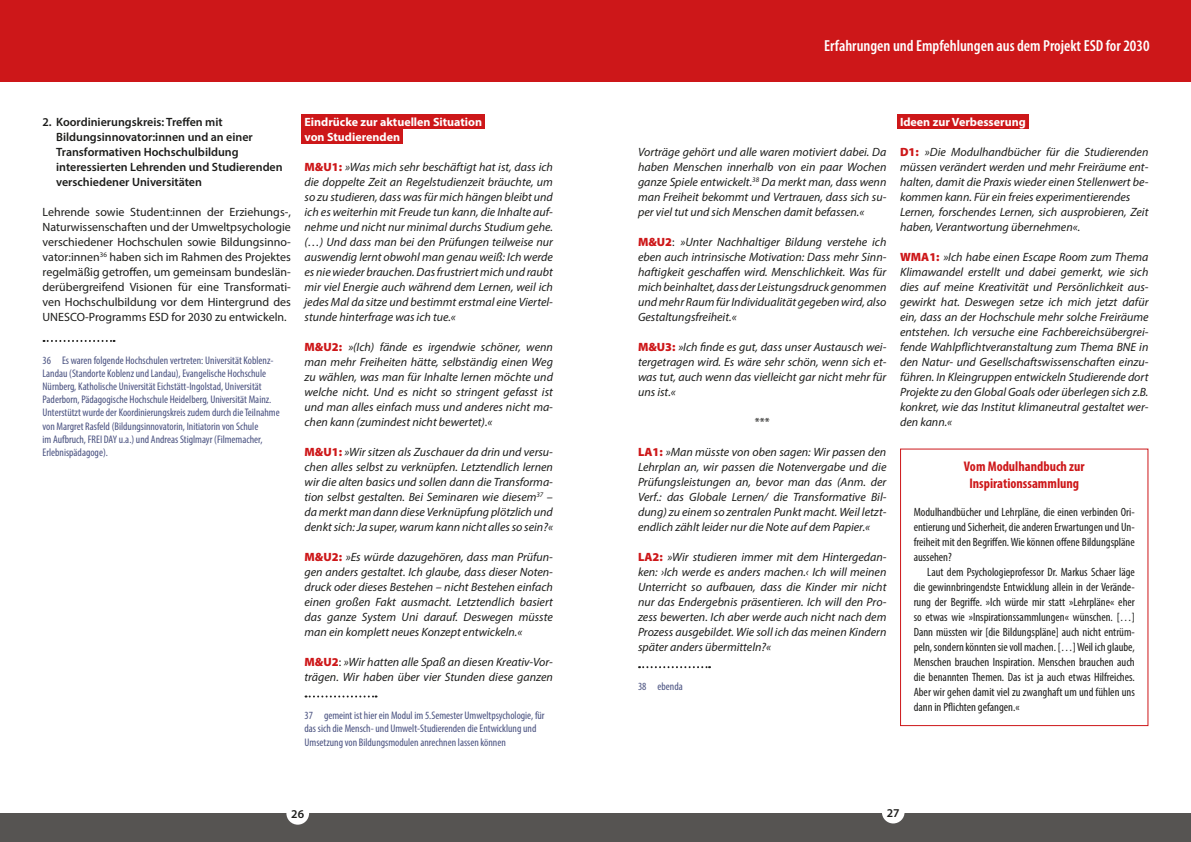
<style>
.page{position:relative;width:1191px;height:842px;background:#fff}
.page>*{position:absolute;margin:0;border:0;box-sizing:border-box;transform-origin:0 0}
.t1{font:600 condensed 16px "Myriad Pro";color:#fff}
.t2{font:700 condensed 14px/16.8px "Myriad Pro";color:#cd1719;text-align:center}
.t3{font:italic 12px/15px "Myriad Pro";color:#1d1d1b;text-align:justify}
.t4{font:condensed 12px/15px "Myriad Pro";color:#1d1d1b;text-align:justify}
.t5{font:12px/15px "Myriad Pro";color:#1d1d1b;text-align:justify}
.t6{font:600 12px/15px "Myriad Pro";color:#1d1d1b}
.t7{font:700 12px/15px "Myriad Pro";color:#fff}
.t8{font:condensed 11px/13.2px "Myriad Pro";color:#495180}
.s1{font-weight:900;font-style:normal;color:#cd1719}
.s2{font-style:normal}
</style>
<div class="page">
<div style="left:0;top:813px;width:595px;height:29px;background:#565452"></div>
<div style="left:595px;top:813px;width:596px;height:29px;background:#565452"></div>
<div style="left:882px;top:801px;width:22px;height:22px;background:#fff;border-radius:50%"></div>
<div style="left:286px;top:802px;width:23px;height:23px;background:#fff;border-radius:50%"></div>
<div style="left:595px;top:0;width:596px;height:81px;background:#cd1719"></div>
<div style="left:0;top:0;width:595px;height:81px;background:#cd1719"></div>
<div style="left:897px;top:114px;width:131px;height:15px;background:#cd1719"></div>
<svg style="left:639px;top:666px;width:71px;height:2px"></svg>
<div style="left:302px;top:114px;width:183px;height:15px;background:#cd1719"></div>
<div style="left:302px;top:129px;width:101px;height:15px;background:#cd1719"></div>
<svg style="left:305px;top:695px;width:71px;height:2px"></svg>
<svg style="left:44px;top:340px;width:71px;height:2px"></svg>
<div style="left:900px;top:448px;width:248px;height:278px;border:1px solid #cd1719"></div>
<p class="t6" style="left:56px;top:114px;width:228px;text-indent:-14px">2. Koordinierungskreis: Treffen mit Bildungsinnovator:innen und an einer Transformativen Hochschulbildung interessierten Lehrenden und Studierenden verschiedener Universitäten</p>
<p class="t5" style="left:43px;top:204px;width:250px">Lehrende sowie Student:innen der Erziehungs-, Naturwissenschaften und der Umweltpsychologie verschiedener Hochschulen sowie Bildungsinno&shy;vator:innen<sup>36</sup> haben sich im Rahmen des Projektes regelmäßig getroffen, um gemeinsam bundeslän&shy;derübergreifend Visionen für eine Transformati&shy;ven Hochschulbildung vor dem Hintergrund des UNESCO-Programms ESD for 2030 zu entwickeln.</p>
<p class="t8" style="left:43px;top:353px;width:239px">36 Es waren folgende Hochschulen vertreten: Universität Koblenz-Landau (Standorte Koblenz und Landau), Evangelische Hochschule Nürnberg, Katholische Universität Eichstätt-Ingolstad, Universität Paderborn, Pädagogische Hochschule Heidelberg, Universität Mainz.<br>Unterstützt wurde der Koordinierungskreis zudem durch die Teilnahme von Margret Rasfeld (Bildungsinnovatorin, Initiatorin von Schule<br>im Aufbruch, FREI DAY u.a.) und Andreas Stiglmayr (Filmemacher, Erlebnispädagoge).</p>
<p class="t7" style="left:304px;top:114px;width:179px">Eindrücke zur aktuellen Situation von Studierenden</p>
<p class="t3" style="left:304px;top:159px;width:250px"><span class="s1">M&amp;U1:</span> »Was mich sehr beschäftigt hat ist, dass ich die doppelte Zeit an Regelstudienzeit bräuchte, um so zu studieren, dass was für mich hängen bleibt und ich es weiterhin mit Freude tun kann, die Inhalte auf&shy;nehme und nicht nur minimal durchs Studium gehe. (…) Und dass man bei den Prüfungen teilweise nur auswendig lernt obwohl man genau weiß: Ich werde es nie wieder brauchen. Das frustriert mich und raubt mir viel Energie auch während dem Lernen, weil ich jedes Mal da sitze und bestimmt erstmal eine Viertel&shy;stunde hinterfrage was ich tue.«</p>
<p class="t3" style="left:304px;top:339px;width:250px"><span class="s1">M&amp;U2:</span> »(Ich) fände es irgendwie schöner, wenn man mehr Freiheiten hätte, selbständig einen Weg zu wählen, was man für Inhalte lernen möchte und welche nicht. Und es nicht so stringent gefasst ist und man alles einfach muss und anderes nicht ma&shy;chen kann (zumindest nicht bewertet).«</p>
<p class="t3" style="left:304px;top:444px;width:250px"><span class="s1">M&amp;U1:</span> »Wir sitzen als Zuschauer da drin und versu&shy;chen alles selbst zu verknüpfen. Letztendlich lernen wir die alten basics und sollen dann die Transforma&shy;tion selbst gestalten. Bei Seminaren wie diesem<sup>37</sup> – da merkt man dann diese Verknüpfung plötzlich und denkt sich: Ja super, warum kann nicht alles so sein?«</p>
<p class="t3" style="left:304px;top:549px;width:250px"><span class="s1">M&amp;U2:</span> »Es würde dazugehören, dass man Prüfun&shy;gen anders gestaltet. Ich glaube, dass dieser Noten&shy;druck oder dieses Bestehen – nicht Bestehen einfach einen großen Fakt ausmacht. Letztendlich basiert das ganze System Uni darauf. Deswegen müsste man ein komplett neues Konzept entwickeln.«</p>
<p class="t3" style="left:304px;top:654px;width:250px"><span class="s1">M&amp;U2</span><span class="s2">:</span> »Wir hatten alle Spaß an diesen Kreativ-Vor&shy;trägen. Wir haben über vier Stunden diese ganzen</p>
<p class="t8" style="left:304px;top:709px;width:242px">37 gemeint ist hier ein Modul im 5.Semester Umweltpsychologie, für das sich die Mensch- und Umwelt-Studierenden die Entwicklung und<br>Umsetzung von Bildungsmodulen anrechnen lassen können</p>
<h1 class="t1" style="left:824px;top:36px;width:327px">Erfahrungen und Empfehlungen aus dem Projekt ESD for 2030</h1>
<p class="t3" style="left:638px;top:144px;width:250px">Vorträge gehört und alle waren motiviert dabei. Da haben Menschen innerhalb von ein paar Wochen ganze Spiele entwickelt.<sup>38</sup> Da merkt man, dass wenn man Freiheit bekommt und Vertrauen, dass sich su&shy;per viel tut und sich Menschen damit befassen.«</p>
<p class="t3" style="left:638px;top:234px;width:250px"><span class="s1">M&amp;U2</span><span class="s2">:</span> »Unter Nachhaltiger Bildung verstehe ich eben auch intrinsische Motivation: Dass mehr Sinn&shy;haftigkeit geschaffen wird. Menschlichkeit. Was für mich beinhaltet, dass der Leistungsdruck genommen und mehr Raum für Individualität gegeben wird, also Gestaltungsfreiheit.«</p>
<p class="t3" style="left:638px;top:339px;width:250px"><span class="s1">M&amp;U3:</span> »Ich finde es gut, dass unser Austausch wei&shy;tergetragen wird. Es wäre sehr schön, wenn sich et&shy;was tut, auch wenn das vielleicht gar nicht mehr für uns ist.«</p>
<p class="t5" style="left:754px;top:414px;width:16px">***</p>
<p class="t3" style="left:638px;top:444px;width:250px"><span class="s1">LA1:</span> »Man müsste von oben sagen: Wir passen den Lehrplan an, wir passen die Notenvergabe und die Prüfungsleistungen an, bevor man das (Anm. der Verf.: das Globale Lernen/ die Transformative Bil&shy;dung) zu einem so zentralen Punkt macht. Weil letzt&shy;endlich zählt leider nur die Note auf dem Papier.«</p>
<p class="t3" style="left:638px;top:549px;width:250px"><span class="s1">LA2:</span> »Wir studieren immer mit dem Hintergedan&shy;ken: ›Ich werde es anders machen.‹ Ich will meinen Unterricht so aufbauen, dass die Kinder mir nicht nur das Endergebnis präsentieren. Ich will den Pro&shy;zess bewerten. Ich aber werde auch nicht nach dem Prozess ausgebildet. Wie soll ich das meinen Kindern später anders übermitteln?«</p>
<p class="t8" style="left:638px;top:679px;width:46px">38 ebenda</p>
<p class="t7" style="left:900px;top:114px;width:127px">Ideen zur Verbesserung</p>
<p class="t3" style="left:900px;top:144px;width:250px;text-align:left"><span class="s1">D1:</span> »Die Modulhandbücher für die Studierenden müssen verändert werden und mehr Freiräume ent&shy;halten, damit die Praxis wieder einen Stellenwert be&shy;kommen kann. Für ein freies experimentierendes Lernen, forschendes Lernen, sich ausprobieren, Zeit haben, Verantwortung übernehmen«.</p>
<p class="t3" style="left:900px;top:249px;width:250px"><span class="s1">WMA1:</span> »Ich habe einen Escape Room zum Thema Klimawandel erstellt und dabei gemerkt, wie sich dies auf meine Kreativität und Persönlichkeit aus&shy;gewirkt hat. Deswegen setze ich mich jetzt dafür ein, dass an der Hochschule mehr solche Freiräume entstehen. Ich versuche eine Fachbereichsübergrei&shy;fende Wahlpflichtveranstaltung zum Thema BNE in den Natur- und Gesellschaftswissenschaften einzu&shy;führen. In Kleingruppen entwickeln Studierende dort Projekte zu den Global Goals oder überlegen sich z.B. konkret, wie das Institut klimaneutral gestaltet wer&shy;den kann.«</p>
<p class="t2" style="left:964px;top:458px;width:122px">Vom Modulhandbuch zur<br>Inspirationssammlung</p>
<p class="t4" style="left:913px;top:504px;width:223px">Modulhandbücher und Lehrpläne, die einen verbinden Ori&shy;entierung und Sicherheit, die anderen Erwartungen und Un&shy;freiheit mit den Begriffen. Wie können offene Bildungspläne aussehen?</p>
<p class="t4" style="left:913px;top:564px;width:223px;text-indent:14px">Laut dem Psychologieprofessor Dr. Markus Schaer läge die gewinnbringendste Entwicklung allein in der Verände&shy;rung der Begriffe. »Ich würde mir statt »Lehrpläne« eher so etwas wie »Inspirationssammlungen« wünschen. […] Dann müssten wir [die Bildungspläne] auch nicht entrüm&shy;peln, sondern könnten sie voll machen. […] Weil ich glaube, Menschen brauchen Inspiration. Menschen brauchen auch die benannten Themen. Das ist ja auch etwas Hilfreiches.<br>Aber wir gehen damit viel zu zwanghaft um und fühlen uns dann in Pflichten gefangen.«</p>
<p class="t6" style="left:291px;top:806px;width:14px">26</p>
<p class="t6" style="left:886px;top:805px;width:14px">27</p>
</div>
